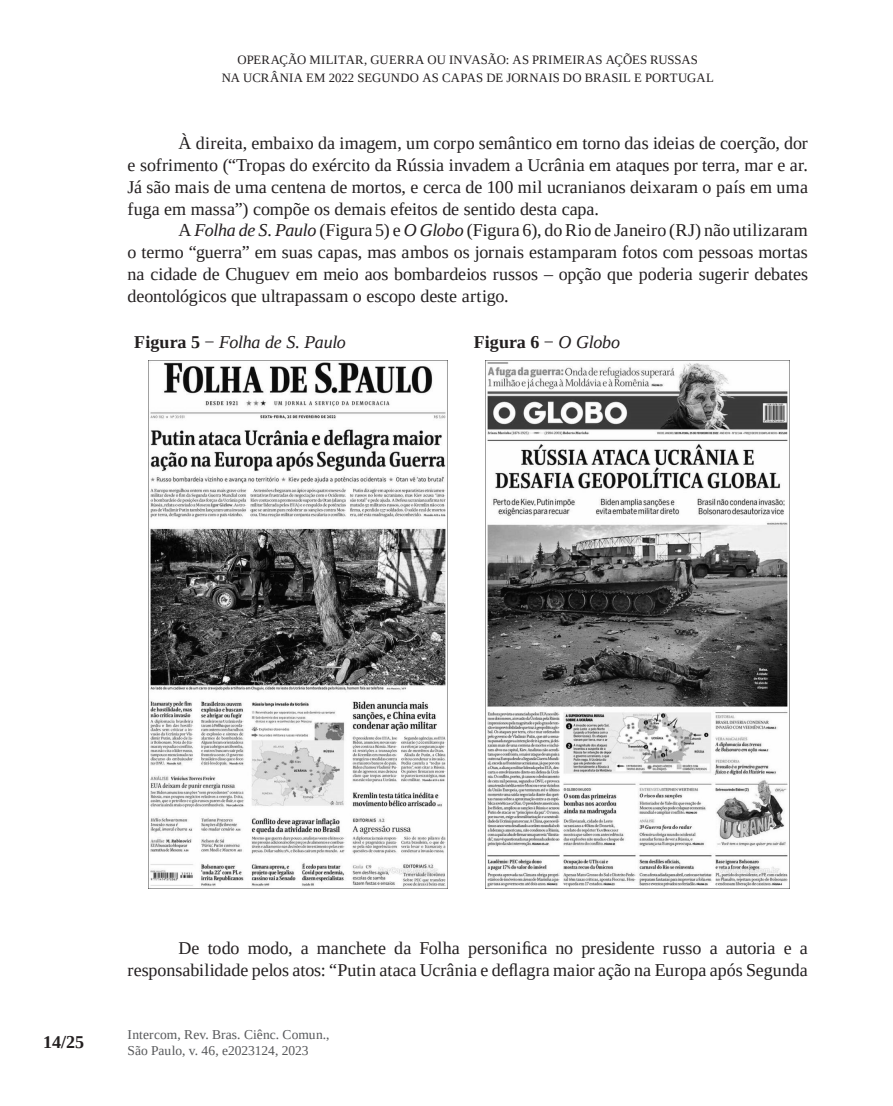
<style>
.page{position:relative;width:893px;height:1106px;background:#fff}
.page>*{position:absolute;margin:0;border:0;box-sizing:border-box;transform-origin:0 0}
.TEXTO_CORRIDO{font:18px/21.8px "Liberation Serif";color:#231f20;text-align:justify}
.TÍTULOS_QUADROS_E_FIGURAS{font:italic 18px "Liberation Serif";letter-spacing:-.02em;color:#231f20}
.TÍTULOS_QUADROS_E_FIGURAS-2{font:700 18px "Liberation Serif";color:#231f20}
.t1{font:13.5px/16.2px "Liberation Serif";color:#57585a}
.t2{font:12.75px/18px "Liberation Serif";letter-spacing:.01em;color:#231f20;text-align:center}
.s1{font-style:italic}
.s2{font-weight:700;font-style:normal}
.s3{font-style:normal}
.s4{font-weight:400}
.s5{font-weight:400;font-style:italic}
</style>
<div class="page">
<img style="left:148px;top:360px;width:300px;height:528px">
<img style="left:486px;top:360px;width:303px;height:529px">
<p class="t2" style="left:222px;top:51px;width:494px">OPERAÇÃO MILITAR, GUERRA OU INVASÃO: AS PRIMEIRAS AÇÕES RUSSAS<br>NA UCRÂNIA EM 2022 SEGUNDO AS CAPAS DE JORNAIS DO BRASIL E PORTUGAL</p>
<p class="TEXTO_CORRIDO" style="left:128px;top:132px;width:682px;text-indent:51px">À direita, embaixo da imagem, um corpo semântico em torno das ideias de coerção, dor e sofrimento (“Tropas do exército da Rússia invadem a Ucrânia em ataques por terra, mar e ar.<br>Já são mais de uma centena de mortos, e cerca de 100 mil ucranianos deixaram o país em uma fuga em massa”) compõe os demais efeitos de sentido desta capa.</p>
<p class="TEXTO_CORRIDO" style="left:128px;top:219px;width:682px;text-indent:51px">A <span class="s1">Folha de S. Paulo</span> (Figura 5) e <span class="s1">O Globo</span> (Figura 6), do Rio de Janeiro (RJ) não utilizaram o termo “guerra” em suas capas, mas ambos os jornais estamparam fotos com pessoas mortas na cidade de Chuguev em meio aos bombardeios russos – opção que poderia sugerir debates deontológicos que ultrapassam o escopo deste artigo.</p>
<p class="TÍTULOS_QUADROS_E_FIGURAS" style="left:134px;top:330px;width:213px"><span class="s2">Figura 5</span> <span class="s3">−</span> Folha de S. Paulo</p>
<p class="TÍTULOS_QUADROS_E_FIGURAS-2" style="left:474px;top:330px;width:148px">Figura 6 <span class="s4">−</span> <span class="s5">O Globo</span></p>
<p class="TÍTULOS_QUADROS_E_FIGURAS-2" style="left:43px;top:1030px;width:43px">14/25</p>
<p class="TEXTO_CORRIDO" style="left:128px;top:937px;width:682px;text-align:right">De todo modo, a manchete da Folha personifica no presidente russo a autoria e a responsabilidade pelos atos: “Putin ataca Ucrânia e deflagra maior ação na Europa após Segunda</p>
<p class="t1" style="left:128px;top:1026px;width:204px">Intercom, Rev. Bras. Ciênc. Comun.,<br>São Paulo, v. 46, e2023124, 2023</p>
</div>
